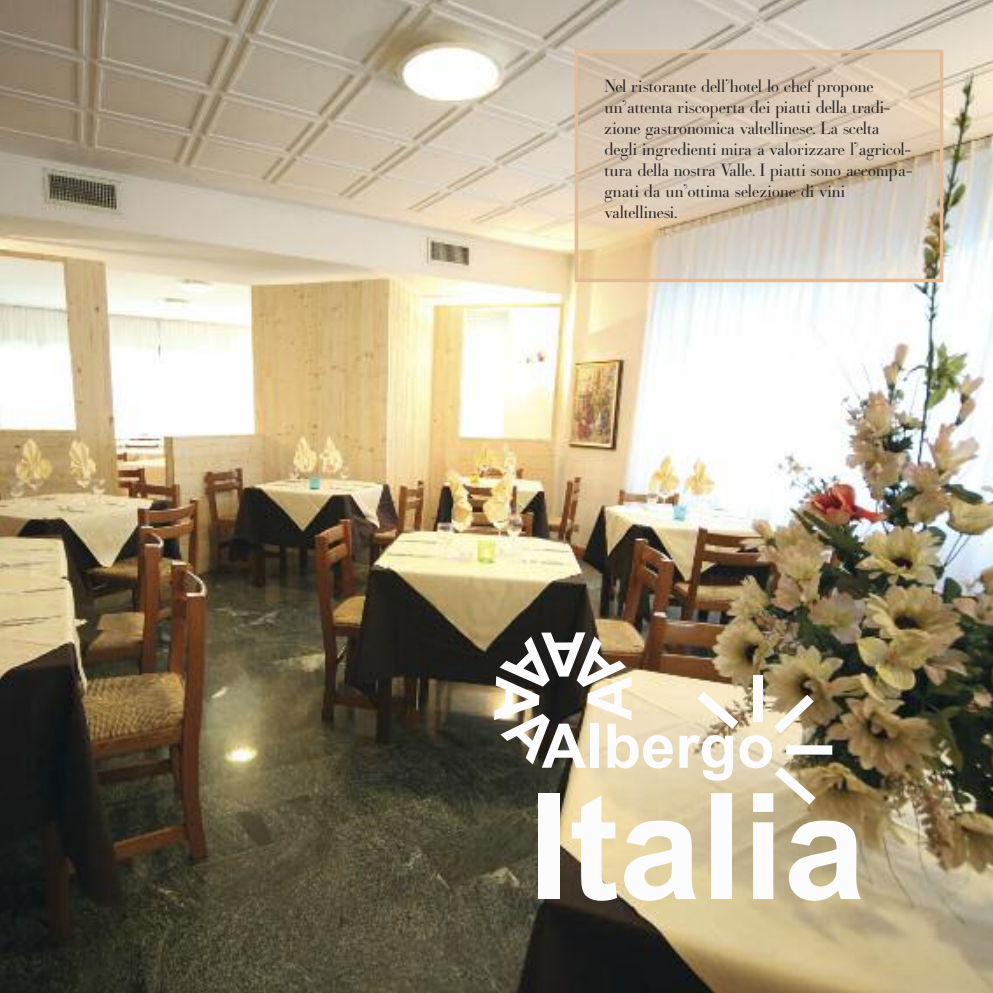
<style>
.page{position:relative;width:993px;height:993px;background:#fff}
.page>*{position:absolute;margin:0;border:0;box-sizing:border-box;transform-origin:0 0}
.t1{font:700 147.88px "Arial";color:#fcfcfc}
.t2{font:700 64.4px "Arial";color:#fcfcfc}
.t3{font:700 61.6px "Arial";color:#fcfcfc}
.t4{font:17.5px/21px "Bodoni Classic";color:#272526}
</style>
<div class="page">
<img style="left:0;top:0;width:992px;height:992px">
<div style="left:578px;top:53px;width:361px;height:225px;background:#c67833;opacity:.15"></div>
<div style="left:574px;top:50px;width:369px;height:232px;border:4px solid #e3bc99"></div>
<svg style="left:494px;top:636px;width:132px;height:128px;background:#645b49"></svg>
<svg style="left:774px;top:766px;width:41px;height:38px;background:#bba87f"></svg>
<svg style="left:697px;top:691px;width:41px;height:37px;background:#e1d1af"></svg>
<svg style="left:773px;top:694px;width:40px;height:39px;background:#ae9a73"></svg>
<p class="t4" style="left:604px;top:75px;width:309px">Nel ristorante dell’hotel lo chef propone un’attenta riscoperta dei piatti della tradi&shy;zione gastronomica valtellinese. La scelta degli ingredienti mira a valorizzare l’agricol&shy;tura della nostra Valle. I piatti sono accompa&shy;gnati da un’ottima selezione di vini valtellinesi.</p>
<h3 class="t3" style="left:585px;top:689px;width:46px;rotate:180deg">A</h3>
<h3 class="t3" style="left:574px;top:720px;width:46px;rotate:-90deg">A</h3>
<h2 class="t2" style="left:748px;top:661px;width:19px">I</h2>
<h3 class="t3" style="left:541px;top:710px;width:234px">Albergo</h3>
<h2 class="t2" style="left:845px;top:740px;width:20px;rotate:90deg">I</h2>
<h1 class="t1" style="left:528px;top:761px;width:339px">Italia</h1>
</div>
